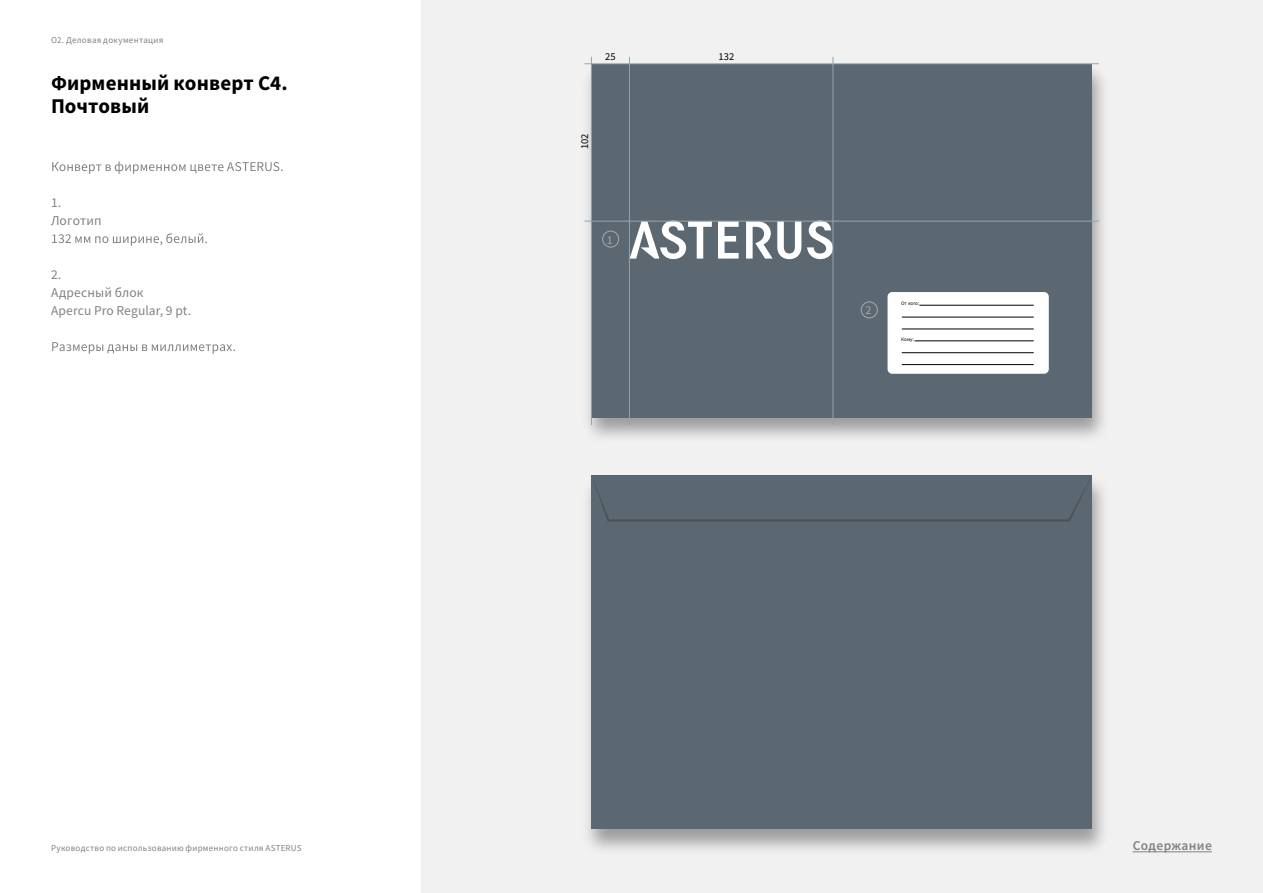
<style>
.page{position:relative;width:1263px;height:893px;background:#fff}
.page>*{position:absolute;margin:0;border:0;box-sizing:border-box;transform-origin:0 0}
.t1{font:700 21px/22.5px "Source Sans Pro";letter-spacing:.005em;color:#000}
.t2{font:13.5px/18px "Source Sans Pro";letter-spacing:.005em;color:#808285}
.t3{font:600 13.5px "Source Sans Pro";letter-spacing:.025em;color:#808285}
.t4{font:12px "Source Sans Pro";color:#a1abb2}
.t5{font:10.5px "Source Sans Pro";color:#000}
.t6{font:9px "Source Sans Pro";letter-spacing:.025em;color:#808285}
.t7{font:5.25px "Source Sans Pro";color:#000}
</style>
<div class="page">
<div style="left:421px;top:0;width:842px;height:893px;background:#f1f1f2"></div>
<img style="left:584px;top:57px;width:520px;height:793px">
<div style="left:591px;top:64px;width:501px;height:353px;background:#5c6871"></div>
<svg style="left:630px;top:222px;width:203px;height:37px"></svg>
<div style="left:591px;top:476px;width:501px;height:353px;background:#5c6871"></div>
<svg style="left:594px;top:483px;width:494px;height:39px"></svg>
<div style="left:887px;top:292px;width:162px;height:82px;background:#fff;border-radius:5px"></div>
<hr style="left:919px;top:305px;width:115px;height:1px;background:#000">
<hr style="left:902px;top:317px;width:132px;height:1px;background:#000">
<hr style="left:902px;top:329px;width:132px;height:1px;background:#000">
<hr style="left:915px;top:340px;width:119px;height:1px;background:#000">
<hr style="left:902px;top:352px;width:132px;height:1px;background:#000">
<hr style="left:902px;top:364px;width:132px;height:1px;background:#000">
<hr style="left:584px;top:63px;width:515px;height:1px;background:#95a4ad">
<hr style="left:584px;top:221px;width:515px;height:1px;background:#95a4ad">
<hr style="left:591px;top:57px;width:1px;height:368px;background:#95a4ad">
<hr style="left:629px;top:57px;width:1px;height:368px;background:#95a4ad">
<hr style="left:833px;top:57px;width:1px;height:368px;background:#95a4ad">
<svg style="left:52px;top:161px;width:231px;height:13px"></svg>
<svg style="left:52px;top:233px;width:155px;height:13px"></svg>
<svg style="left:52px;top:342px;width:183px;height:12px"></svg>
<div style="left:602px;top:231px;width:17px;height:16px;border:1px solid #a1abb2;border-radius:50%"></div>
<div style="left:861px;top:301px;width:17px;height:17px;border:1px solid #a1abb2;border-radius:50%"></div>
<hr style="left:1133px;top:851px;width:79px;height:1px;background:#808285">
<p class="t6" style="left:51px;top:34px;width:114px">O2. Деловая документация</p>
<h1 class="t1" style="left:51px;top:71px;width:238px">Фирменный конверт С4.<br>Почтовый</h1>
<h2 class="t2" style="left:51px;top:193px;width:52px">1.<br>Логотип</h2>
<h2 class="t2" style="left:51px;top:265px;width:142px">2.<br>Адресный блок<br>Apercu Pro Regular, 9 pt.</h2>
<p class="t6" style="left:51px;top:842px;width:252px">Руководство по использованию фирменного стиля ASTERUS</p>
<p class="t5" style="left:605px;top:49px;width:12px">25</p>
<p class="t5" style="left:719px;top:49px;width:17px">132</p>
<p class="t5" style="left:578px;top:149px;width:17px;rotate:-90deg">102</p>
<h3 class="t4" style="left:607px;top:232px;width:7px">1</h3>
<h3 class="t4" style="left:865px;top:303px;width:7px">2</h3>
<p class="t7" style="left:901px;top:300px;width:20px">От кого:</p>
<p class="t7" style="left:901px;top:336px;width:14px">Кому:</p>
<h2 class="t3" style="left:1133px;top:837px;width:81px">Содержание</h2>
</div>
